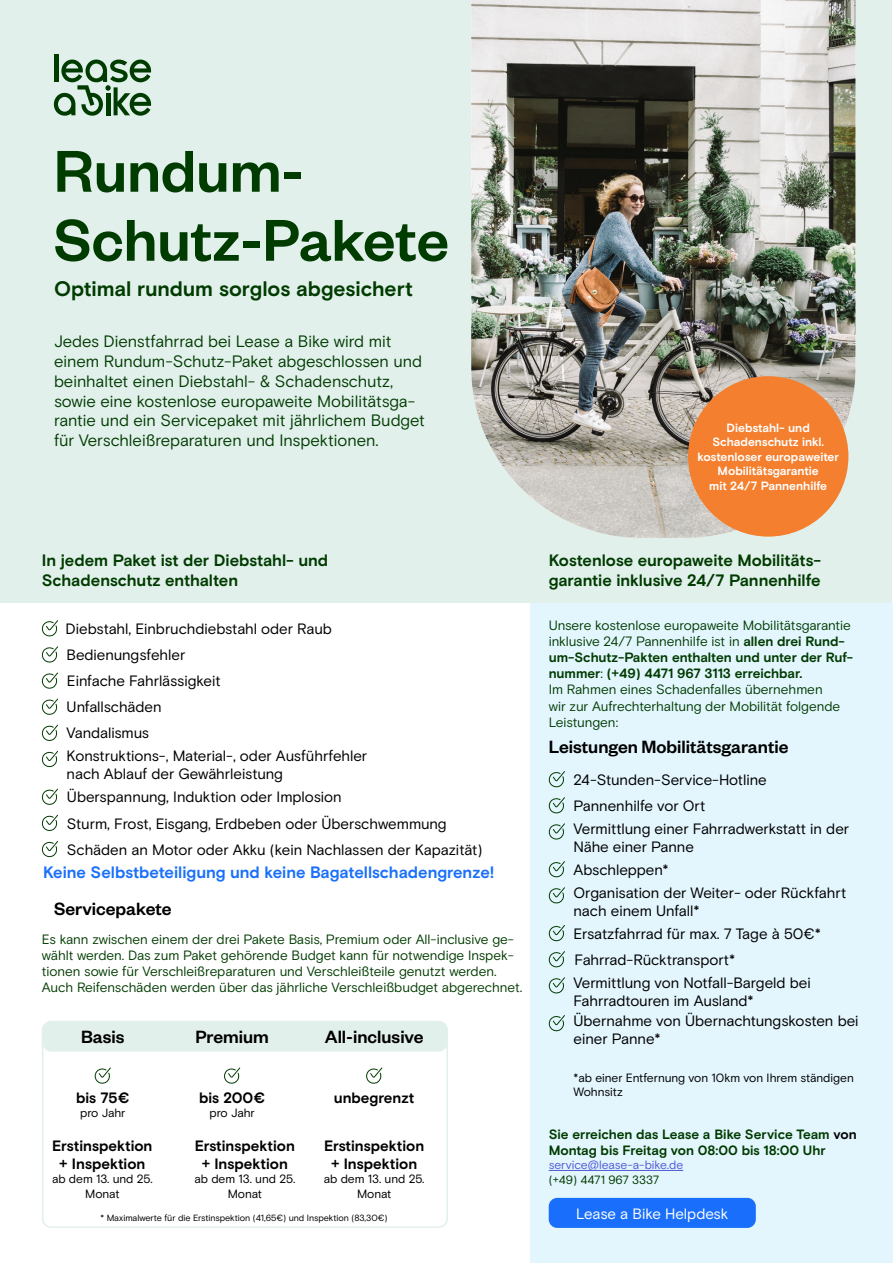
<style>
.page{position:relative;width:893px;height:1263px;background:#fff}
.page>*{position:absolute;margin:0;border:0;box-sizing:border-box;transform-origin:0 0}
.t1{font:500 64.65px/69px "Founders Grotesk";color:#003b00}
.t2{font:700 21px "Basis Grotesque";color:#003b00}
.t3{font:500 19.5px "Founders Grotesk";color:#000}
.t4{font:16.5px/19.8px "Basis Grotesque Off White";letter-spacing:-.005em;color:#003b00}
.t5{font:700 16.5px/19.8px "Basis Grotesque";letter-spacing:-.005em;color:#003b00}
.t6{font:700 16.5px "Basis Grotesque";letter-spacing:-.005em;color:#1a70fa}
.t7{font:15px/18px "Basis Grotesque";letter-spacing:-.005em;color:#000}
.t8{font:700 15px "Basis Grotesque";color:#000}
.t9{font:15px "Basis Grotesque";color:#fff}
.t10{font:13.5px/16.2px "Basis Grotesque Off White";letter-spacing:-.005em;color:#003b00}
.t11{font:700 13.5px "Basis Grotesque";color:#003b00}
.t12{font:12px/14.4px "Basis Grotesque";letter-spacing:-.005em;color:#000;text-align:center}
.t13{font:700 12px "Basis Grotesque";letter-spacing:-.005em;color:#fff}
.t14{font:12px "Basis Grotesque";letter-spacing:-.005em;color:#4f5cd6}
.t15{font:12px "Basis Grotesque";color:#003b00}
.t16{font:9px "Basis Grotesque";color:#000}
.s1{font-family:"Basis Grotesque";font-weight:700}
.s2{color:#000}
</style>
<div class="page">
<div style="left:1px;top:1px;width:891px;height:602px;background:#e2f0ec"></div>
<img style="left:471px;top:0;width:384px;height:538px">
<div style="left:530px;top:603px;width:363px;height:660px;background:#e3f5fd"></div>
<div style="left:688px;top:376px;width:160px;height:161px;background:#f47f2e;border-radius:50%"></div>
<div style="left:43px;top:1021px;width:404px;height:30px;background:#e2f0ec;border-radius:9px"></div>
<div style="left:42px;top:1021px;width:406px;height:207px;border:2px solid #e2f0ec;border-radius:9px"></div>
<svg style="left:95px;top:1067px;width:16px;height:17px"></svg>
<svg style="left:224px;top:1067px;width:16px;height:17px"></svg>
<svg style="left:366px;top:1067px;width:16px;height:17px"></svg>
<div style="left:549px;top:1198px;width:207px;height:30px;background:#196ffb;border-radius:9px"></div>
<hr style="left:549px;top:1170px;width:134px;height:1px;background:#4f5cd6">
<svg style="left:42px;top:620px;width:16px;height:17px"></svg>
<svg style="left:42px;top:646px;width:16px;height:17px"></svg>
<svg style="left:42px;top:672px;width:16px;height:17px"></svg>
<svg style="left:42px;top:698px;width:16px;height:17px"></svg>
<svg style="left:42px;top:724px;width:16px;height:17px"></svg>
<svg style="left:42px;top:751px;width:16px;height:17px"></svg>
<svg style="left:42px;top:788px;width:16px;height:17px"></svg>
<svg style="left:42px;top:814px;width:16px;height:17px"></svg>
<svg style="left:42px;top:841px;width:16px;height:17px"></svg>
<svg style="left:549px;top:887px;width:16px;height:17px"></svg>
<svg style="left:549px;top:925px;width:16px;height:17px"></svg>
<svg style="left:549px;top:951px;width:16px;height:17px"></svg>
<svg style="left:549px;top:977px;width:16px;height:17px"></svg>
<svg style="left:549px;top:1015px;width:16px;height:17px"></svg>
<svg style="left:549px;top:823px;width:16px;height:17px"></svg>
<svg style="left:549px;top:771px;width:16px;height:17px"></svg>
<svg style="left:549px;top:797px;width:16px;height:17px"></svg>
<svg style="left:549px;top:861px;width:16px;height:17px"></svg>
<hr style="left:54px;top:54px;width:4px;height:28px;background:#003b00">
<svg style="left:54px;top:60px;width:97px;height:56px"></svg>
<p class="t1" style="left:54px;top:133px;width:397px">Rundum-<br>Schutz-Pakete</p>
<p class="t2" style="left:54px;top:277px;width:360px">Optimal rundum sorglos abgesichert</p>
<p class="t4" style="left:54px;top:332px;width:372px">Jedes Dienstfahrrad bei Lease a Bike wird mit einem Rundum-Schutz-Paket abgeschlossen und beinhaltet einen Diebstahl- &amp; Schadenschutz, sowie eine kostenlose europaweite Mobilitätsga&shy;rantie und ein Servicepaket mit jährlichem Budget für Verschleißreparaturen und Inspektionen.</p>
<p class="t5" style="left:42px;top:551px;width:288px">In jedem Paket ist der Diebstahl- und<br>Schadenschutz enthalten</p>
<p class="t7" style="left:66px;top:620px;width:268px">Diebstahl, Einbruchdiebstahl oder Raub</p>
<p class="t7" style="left:67px;top:646px;width:120px">Bedienungsfehler</p>
<p class="t7" style="left:67px;top:672px;width:155px">Einfache Fahrlässigkeit</p>
<p class="t7" style="left:67px;top:698px;width:97px">Unfallschäden</p>
<p class="t7" style="left:67px;top:724px;width:84px">Vandalismus</p>
<p class="t7" style="left:67px;top:747px;width:302px">Konstruktions-, Material-, oder Ausführfehler</p>
<p class="t7" style="left:67px;top:765px;width:218px">nach Ablauf der Gewährleistung</p>
<p class="t7" style="left:67px;top:788px;width:276px">Überspannung, Induktion oder Implosion</p>
<p class="t7" style="left:67px;top:814px;width:381px">Sturm, Frost, Eisgang, Erdbeben oder Überschwemmung</p>
<p class="t7" style="left:67px;top:841px;width:417px">Schäden an Motor oder Akku (kein Nachlassen der Kapazität)</p>
<p class="t6" style="left:43px;top:862px;width:453px">Keine Selbstbeteiligung und keine Bagatellschadengrenze!</p>
<p class="t3" style="left:54px;top:896px;width:119px">Servicepakete</p>
<p class="t10" style="left:42px;top:931px;width:482px">Es kann zwischen einem der drei Pakete Basis, Premium oder All-inclusive ge&shy;wählt werden. Das zum Paket gehörende Budget kann für notwendige Inspek&shy;tionen sowie für Verschleißreparaturen und Verschleißteile genutzt werden.<br>Auch Reifenschäden werden über das jährliche Verschleißbudget abgerechnet.</p>
<p class="t3" style="left:81px;top:1024px;width:45px">Basis</p>
<p class="t8" style="left:76px;top:1088px;width:55px">bis 75€</p>
<p class="t12" style="left:80px;top:1106px;width:47px">pro Jahr</p>
<p class="t3" style="left:195px;top:1024px;width:75px">Premium</p>
<p class="t8" style="left:199px;top:1088px;width:68px">bis 200€</p>
<p class="t12" style="left:209px;top:1106px;width:47px">pro Jahr</p>
<p class="t3" style="left:325px;top:1024px;width:100px">All-inclusive</p>
<p class="t8" style="left:334px;top:1088px;width:82px">unbegrenzt</p>
<p class="t13" style="left:727px;top:421px;width:85px">Diebstahl- und</p>
<p class="t13" style="left:712px;top:435px;width:113px">Schadenschutz inkl.</p>
<p class="t13" style="left:697px;top:450px;width:143px">kostenloser europaweiter</p>
<p class="t13" style="left:718px;top:464px;width:103px">Mobilitätsgarantie</p>
<p class="t13" style="left:709px;top:478px;width:119px">mit 24/7 Pannenhilfe</p>
<p class="t5" style="left:549px;top:551px;width:274px">Kostenlose europaweite Mobilitäts&shy;garantie inklusive 24/7 Pannenhilfe</p>
<p class="t10" style="left:549px;top:617px;width:306px">Unsere kostenlose europaweite Mobilitätsgarantie inklusive 24/7 Pannenhilfe ist in <span class="s1">allen drei Rund&shy;um-Schutz-Pakten enthalten und unter der Ruf&shy;nummer</span>: <span class="s1">(+49) 4471 967 3113 erreichbar.<br></span>Im Rahmen eines Schadenfalles übernehmen<br>wir zur Aufrechterhaltung der Mobilität folgende Leistungen:</p>
<p class="t3" style="left:549px;top:734px;width:241px">Leistungen Mobilitätsgarantie</p>
<p class="t7" style="left:573px;top:771px;width:195px">24-Stunden-Service-Hotline</p>
<p class="t7" style="left:573px;top:797px;width:133px">Pannenhilfe vor Ort</p>
<p class="t7" style="left:573px;top:820px;width:277px">Vermittlung einer Fahrradwerkstatt in der<br>Nähe einer Panne</p>
<p class="t7" style="left:573px;top:861px;width:96px">Abschleppen*</p>
<p class="t7" style="left:573px;top:884px;width:274px">Organisation der Weiter- oder Rückfahrt nach einem Unfall*</p>
<p class="t7" style="left:573px;top:925px;width:249px">Ersatzfahrrad für max. 7 Tage à 50€*</p>
<p class="t7" style="left:575px;top:951px;width:162px">Fahrrad-Rücktransport*</p>
<p class="t7" style="left:573px;top:974px;width:239px">Vermittlung von Notfall-Bargeld bei<br>Fahrradtouren im Ausland*</p>
<p class="t7" style="left:573px;top:1011px;width:287px">Übernahme von Übernachtungskosten bei einer Panne*</p>
<p class="t12" style="left:573px;top:1071px;width:282px;text-align:left">*ab einer Entfernung von 10km von Ihrem ständigen<br>Wohnsitz</p>
<p class="t11" style="left:549px;top:1126px;width:310px">Sie erreichen das Lease a Bike Service Team <span class="s2">von</span></p>
<p class="t11" style="left:549px;top:1142px;width:278px">Montag bis Freitag von 08:00 bis 18:00 Uhr</p>
<p class="t14" style="left:549px;top:1158px;width:136px">service@lease-a-bike.de</p>
<p class="t15" style="left:549px;top:1172px;width:112px">(+49) 4471 967 3337</p>
<p class="t8" style="left:52px;top:1137px;width:102px">Erstinspektion</p>
<p class="t8" style="left:59px;top:1155px;width:88px">+ Inspektion</p>
<p class="t12" style="left:52px;top:1172px;width:102px">ab dem 13. und 25.<br>Monat</p>
<p class="t8" style="left:324px;top:1137px;width:102px">Erstinspektion</p>
<p class="t8" style="left:331px;top:1155px;width:88px">+ Inspektion</p>
<p class="t12" style="left:324px;top:1172px;width:102px">ab dem 13. und 25.<br>Monat</p>
<p class="t16" style="left:101px;top:1212px;width:288px">* Maximalwerte für die Erstinspektion (41,65€) und Inspektion (83,30€)</p>
<p class="t9" style="left:576px;top:1204px;width:154px">Lease a Bike Helpdesk</p>
<p class="t8" style="left:195px;top:1137px;width:102px">Erstinspektion</p>
<p class="t8" style="left:202px;top:1155px;width:88px">+ Inspektion</p>
<p class="t12" style="left:195px;top:1172px;width:102px">ab dem 13. und 25.<br>Monat</p>
</div>
